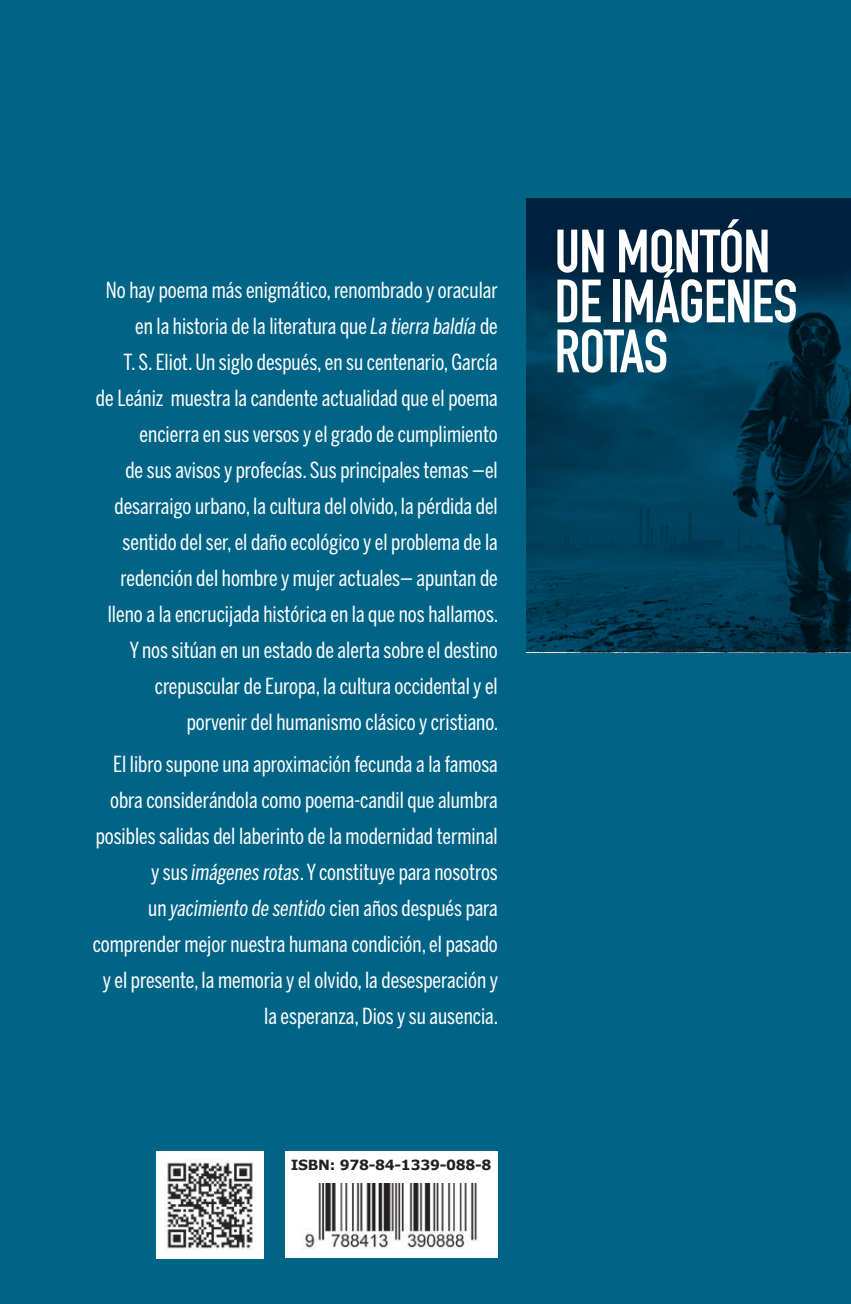
<style>
.page{position:relative;width:851px;height:1304px;background:#fff}
.page>*{position:absolute;margin:0;border:0;box-sizing:border-box;transform-origin:0 0}
.t1{font:700 60px/50px "DIN Condensed";letter-spacing:-.01em;color:#fff}
.t2{font:22px/36px "Benton Sans Comp";color:#fff;text-align:right}
.t3{font:700 14px "Verdana";letter-spacing:-.02em;color:#231f20}
.s1{font-style:italic}
</style>
<div class="page">
<div style="left:0;top:0;width:850px;height:1304px;background:#006487"></div>
<div style="left:285px;top:1151px;width:212px;height:106px;background:#fff"></div>
<img style="left:301px;top:1184px;width:177px;height:66px">
<svg style="left:526px;top:198px;width:324px;height:454px;background:#00354e"></svg>
<img style="left:156px;top:1151px;width:107px;height:107px">
<p class="t2" style="left:96px;top:272px;width:404px">No hay poema más enigmático, renombrado y oracular en la historia de la literatura que <span class="s1">La tierra baldía</span> de<br>T. S. Eliot. Un siglo después, en su centenario, García<br>de Leániz muestra la candente actualidad que el poema encierra en sus versos y el grado de cumplimiento<br>de sus avisos y profecías. Sus principales temas —el desarraigo urbano, la cultura del olvido, la pérdida del sentido del ser, el daño ecológico y el problema de la redención del hombre y mujer actuales— apuntan de lleno a la encrucijada histórica en la que nos hallamos.<br>Y nos sitúan en un estado de alerta sobre el destino crepuscular de Europa, la cultura occidental y el porvenir del humanismo clásico y cristiano.</p>
<p class="t2" style="left:93px;top:745px;width:407px">El libro supone una aproximación fecunda a la famosa obra considerándola como poema-candil que alumbra posibles salidas del laberinto de la modernidad terminal y sus <span class="s1">imágenes rotas</span>. Y constituye para nosotros<br>un <span class="s1">yacimiento de sentido</span> cien años después para comprender mejor nuestra humana condición, el pasado y el presente, la memoria y el olvido, la desesperación y la esperanza, Dios y su ausencia.</p>
<p class="t3" style="left:291px;top:1156px;width:202px">ISBN: 978-84-1339-088-8</p>
<p class="t1" style="left:554px;top:226px;width:244px">UN MONTÓN<br>DE IMÁGENES<br>ROTAS</p>
</div>
